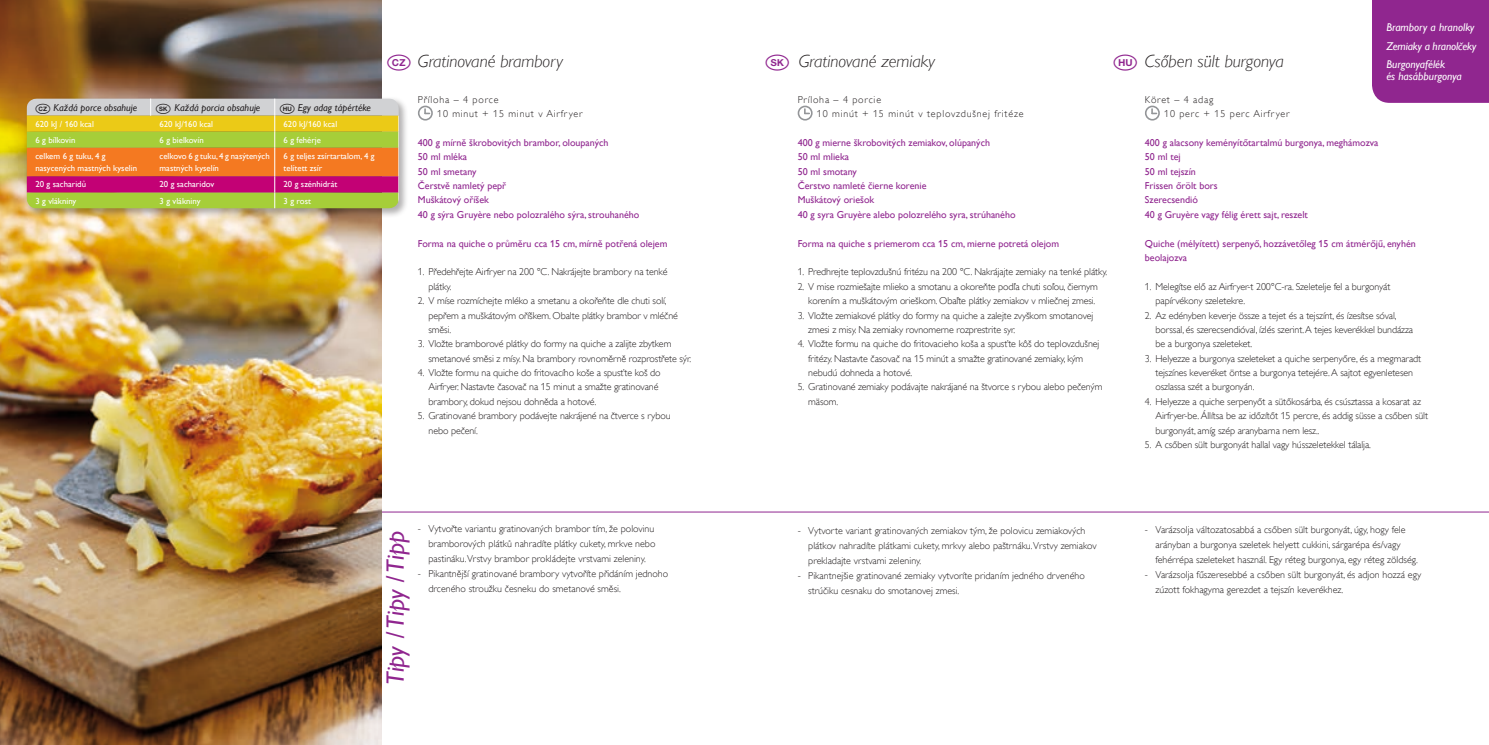
<style>
.page{position:relative;width:1489px;height:745px;background:#fff}
.page>*{position:absolute;margin:0;border:0;box-sizing:border-box;transform-origin:0 0}
.t1{font:italic 25px "Gill Sans Alt One WGL";letter-spacing:-.005em;color:#90268f}
.Kop___Gerecht{font:italic 17.5px "Gill Sans Alt One WGL Light";color:#231f20}
.RB-hoek_3x{font:italic 11.25px/11.2px "Gill Sans Alt One WGL";color:#fff}
.body{font:10px/14.4px "Gill Sans Alt One WGL Light";letter-spacing:-.01em;color:#231f20}
.Ingrediënten___paars{font:10px/14.4px "Gill Sans Alt One WGL";color:#90268f}
.Bijgerecht_personen{font:10px "Gill Sans Alt One WGL Light";letter-spacing:.08em;color:#231f20}
.t2{font:italic 10px "Gill Sans Alt One WGL";color:#231f20}
.t3{font:8.75px/12.5px "Gill Sans Alt One WGL";color:#fff}
</style>
<div class="page">
<hr style="left:381px;top:511px;width:1107px;height:1px;background:#90268f">
<div style="left:1372px;top:0;width:116px;height:103px;background:#90268f"></div>
<img style="left:0;top:0;width:381px;height:744px">
<svg style="left:1145px;top:106px;width:13px;height:14px"></svg>
<div style="left:1144px;top:105px;width:15px;height:15px;border:2px solid #939598;border-radius:50%"></div>
<svg style="left:1151px;top:109px;width:5px;height:5px"></svg>
<svg style="left:798px;top:106px;width:13px;height:14px"></svg>
<div style="left:797px;top:105px;width:15px;height:15px;border:2px solid #939598;border-radius:50%"></div>
<svg style="left:804px;top:109px;width:5px;height:5px"></svg>
<svg style="left:418px;top:106px;width:14px;height:14px"></svg>
<div style="left:418px;top:105px;width:15px;height:15px;border:2px solid #939598;border-radius:50%"></div>
<svg style="left:424px;top:109px;width:5px;height:5px"></svg>
<div style="left:25px;top:96px;width:383px;height:122px;background:#231f20;opacity:.35"></div>
<svg style="left:27px;top:98px;width:372px;height:110px;background:#ce984f"></svg>
<p class="t2" style="left:54px;top:100px;width:85px">Každá porce obsahuje</p>
<p class="t2" style="left:174px;top:100px;width:87px">Každá porcia obsahuje</p>
<p class="t2" style="left:280px;top:100px;width:93px">★ Egy adag tápértéke</p>
<p class="t3" style="left:35px;top:117px;width:60px">620 kJ / 160 kcal</p>
<p class="t3" style="left:159px;top:117px;width:55px">620 kJ/160 kcal</p>
<p class="t3" style="left:283px;top:117px;width:55px">620 kJ/160 kcal</p>
<p class="t3" style="left:35px;top:133px;width:41px">6 g bílkovin</p>
<p class="t3" style="left:159px;top:133px;width:46px">6 g bielkovín</p>
<p class="t3" style="left:283px;top:133px;width:39px">6 g fehérje</p>
<p class="t3" style="left:35px;top:149px;width:103px">celkem 6 g tuku, 4 g nasycených mastných kyselin</p>
<p class="t3" style="left:159px;top:149px;width:112px">celkovo 6 g tuku, 4 g nasýtených mastných kyselín</p>
<p class="t3" style="left:283px;top:149px;width:92px">6 g teljes zsírtartalom, 4 g telített zsír</p>
<p class="t3" style="left:35px;top:178px;width:52px">20 g sacharidů</p>
<p class="t3" style="left:159px;top:178px;width:56px">20 g sacharidov</p>
<p class="t3" style="left:283px;top:178px;width:55px">20 g szénhidrát</p>
<p class="t3" style="left:35px;top:194px;width:42px">3 g vlákniny</p>
<p class="t3" style="left:159px;top:194px;width:42px">3 g vlákniny</p>
<p class="t3" style="left:283px;top:194px;width:29px">3 g rost</p>
<p class="Kop___Gerecht" style="left:418px;top:49px;width:147px">Gratinované brambory</p>
<p class="Bijgerecht_personen" style="left:418px;top:93px;width:82px">Příloha – 4 porce</p>
<p class="Bijgerecht_personen" style="left:437px;top:107px;width:147px">10 minut + 15 minut v Airfryer</p>
<p class="Ingrediënten___paars" style="left:418px;top:135px;width:192px">400 g mírně škrobovitých brambor, oloupaných</p>
<p class="Ingrediënten___paars" style="left:418px;top:149px;width:51px">50 ml mléka</p>
<p class="Ingrediënten___paars" style="left:418px;top:164px;width:60px">50 ml smetany</p>
<p class="Ingrediënten___paars" style="left:418px;top:178px;width:90px">Čerstvě namletý pepř</p>
<p class="Ingrediënten___paars" style="left:418px;top:192px;width:73px">Muškátový oříšek</p>
<p class="Ingrediënten___paars" style="left:418px;top:207px;width:223px">40 g sýra Gruyère nebo polozralého sýra, strouhaného</p>
<p class="Ingrediënten___paars" style="left:418px;top:236px;width:251px">Forma na quiche o průměru cca 15 cm, mírně potřená olejem</p>
<p class="body" style="left:428px;top:265px;width:240px;text-indent:-11px">1. Předehřejte Airfryer na 200 °C. Nakrájejte brambory na tenké plátky.</p>
<p class="body" style="left:428px;top:293px;width:251px;text-indent:-11px">2. V míse rozmíchejte mléko a smetanu a okořeňte dle chuti solí, pepřem a muškátovým oříškem. Obalte plátky brambor v mléčné směsi.</p>
<p class="body" style="left:428px;top:336px;width:264px;text-indent:-11px">3. Vložte bramborové plátky do formy na quiche a zalijte zbytkem smetanové směsi z mísy. Na brambory rovnoměrně rozprostřete sýr.</p>
<p class="body" style="left:428px;top:365px;width:233px;text-indent:-11px">4. Vložte formu na quiche do fritovacího koše a spusťte koš do<br>Airfryer. Nastavte časovač na 15 minut a smažte gratinované brambory, dokud nejsou dohněda a hotové.</p>
<p class="body" style="left:428px;top:408px;width:243px;text-indent:-11px">5. Gratinované brambory podávejte nakrájené na čtverce s rybou nebo pečení.</p>
<p class="t1" style="left:378px;top:684px;width:155px;rotate:-90deg">Tipy / Tipy / Tipp</p>
<p class="body" style="left:428px;top:521px;width:228px;line-height:15px;text-align:justify;text-indent:-11px">- Vytvořte variantu gratinovaných brambor tím, že polovinu bramborových plátků nahradíte plátky cukety, mrkve nebo pastináku.Vrstvy brambor prokládejte vrstvami zeleniny.</p>
<p class="body" style="left:428px;top:566px;width:241px;line-height:15px;text-indent:-11px">- Pikantnější gratinované brambory vytvoříte přidáním jednoho drceného stroužku česneku do smetanové směsi.</p>
<p class="Kop___Gerecht" style="left:798px;top:49px;width:138px">Gratinované zemiaky</p>
<p class="Bijgerecht_personen" style="left:797px;top:93px;width:85px">Príloha – 4 porcie</p>
<p class="Bijgerecht_personen" style="left:817px;top:107px;width:208px">10 minút + 15 minút v teplovzdušnej fritéze</p>
<p class="Ingrediënten___paars" style="left:797px;top:135px;width:194px">400 g mierne škrobovitých zemiakov, olúpaných</p>
<p class="Ingrediënten___paars" style="left:797px;top:149px;width:53px">50 ml mlieka</p>
<p class="Ingrediënten___paars" style="left:797px;top:164px;width:61px">50 ml smotany</p>
<p class="Ingrediënten___paars" style="left:797px;top:178px;width:130px">Čerstvo namleté čierne korenie</p>
<p class="Ingrediënten___paars" style="left:797px;top:192px;width:78px">Muškátový oriešok</p>
<p class="Ingrediënten___paars" style="left:797px;top:207px;width:219px">40 g syra Gruyère alebo polozrelého syra, strúhaného</p>
<p class="Ingrediënten___paars" style="left:797px;top:236px;width:263px">Forma na quiche s priemerom cca 15 cm, mierne potretá olejom</p>
<p class="body" style="left:797px;top:265px;width:311px">1. Predhrejte teplovzdušnú fritézu na 200 °C. Nakrájajte zemiaky na tenké plátky.</p>
<p class="body" style="left:797px;top:279px;width:302px;text-align:right">2. V mise rozmiešajte mlieko a smotanu a okoreňte podľa chuti soľou, čiernym korením a muškátovým orieškom. Obaľte plátky zemiakov v mliečnej zmesi.</p>
<p class="body" style="left:808px;top:308px;width:286px;text-indent:-11px">3. Vložte zemiakové plátky do formy na quiche a zalejte zvyškom smotanovej zmesi z misy. Na zemiaky rovnomerne rozprestrite syr.</p>
<p class="body" style="left:808px;top:336px;width:293px;text-indent:-11px">4. Vložte formu na quiche do fritovacieho koša a spusťte kôš do teplovzdušnej fritézy. Nastavte časovač na 15 minút a smažte gratinované zemiaky, kým nebudú dohneda a hotové.</p>
<p class="body" style="left:808px;top:380px;width:295px;text-indent:-11px">5. Gratinované zemiaky podávajte nakrájané na štvorce s rybou alebo pečeným mäsom.</p>
<p class="body" style="left:808px;top:523px;width:290px;line-height:15px;text-indent:-11px">- Vytvorte variant gratinovaných zemiakov tým, že polovicu zemiakových plátkov nahradíte plátkami cukety, mrkvy alebo paštrnáku.Vrstvy zemiakov prekladajte vrstvami zeleniny.</p>
<p class="body" style="left:808px;top:568px;width:278px;line-height:15px;text-indent:-11px">- Pikantnejšie gratinované zemiaky vytvoríte pridaním jedného drveného strúčiku cesnaku do smotanovej zmesi.</p>
<p class="Kop___Gerecht" style="left:1144px;top:49px;width:140px">Csőben sült burgonya</p>
<p class="RB-hoek_3x" style="left:1386px;top:21px;width:90px">Brambory a hranolky</p>
<p class="RB-hoek_3x" style="left:1386px;top:40px;width:91px">Zemiaky a hranolčeky</p>
<p class="RB-hoek_3x" style="left:1386px;top:59px;width:77px">Burgonyafélék<br>és hasábburgonya</p>
<p class="Bijgerecht_personen" style="left:1144px;top:93px;width:70px">Köret – 4 adag</p>
<p class="Bijgerecht_personen" style="left:1164px;top:107px;width:127px">10 perc + 15 perc Airfryer</p>
<p class="Ingrediënten___paars" style="left:1144px;top:135px;width:235px">400 g alacsony keményítőtartalmú burgonya, meghámozva</p>
<p class="Ingrediënten___paars" style="left:1144px;top:149px;width:37px">50 ml tej</p>
<p class="Ingrediënten___paars" style="left:1144px;top:164px;width:52px">50 ml tejszín</p>
<p class="Ingrediënten___paars" style="left:1144px;top:178px;width:74px">Frissen őrölt bors</p>
<p class="Ingrediënten___paars" style="left:1144px;top:192px;width:54px">Szerecsendió</p>
<p class="Ingrediënten___paars" style="left:1144px;top:207px;width:164px">40 g Gruyère vagy félig érett sajt, reszelt</p>
<p class="Ingrediënten___paars" style="left:1144px;top:236px;width:272px">Quiche (mélyített) serpenyő, hozzávetőleg 15 cm átmérőjű, enyhén beolajozva</p>
<p class="body" style="left:1155px;top:279px;width:236px;text-indent:-11px">1. Melegítse elő az Airfryer-t 200°C-ra. Szeletelje fel a burgonyát papírvékony szeletekre.</p>
<p class="body" style="left:1155px;top:308px;width:259px;text-indent:-11px">2. Az edényben keverje össze a tejet és a tejszínt, és ízesítse sóval, borssal, és szerecsendióval, ízlés szerint. A tejes keverékkel bundázza be a burgonya szeleteket.</p>
<p class="body" style="left:1155px;top:351px;width:267px;text-indent:-11px">3. Helyezze a burgonya szeleteket a quiche serpenyőre, és a megmaradt tejszínes keveréket öntse a burgonya tetejére. A sajtot egyenletesen oszlassa szét a burgonyán.</p>
<p class="body" style="left:1155px;top:394px;width:274px;text-indent:-11px">4. Helyezze a quiche serpenyőt a sütőkosárba, és csúsztassa a kosarat az<br>Airfryer-be. Állítsa be az időzítőt 15 percre, és addig süsse a csőben sült burgonyát, amíg szép aranybarna nem lesz..</p>
<p class="body" style="left:1144px;top:437px;width:227px">5. A csőben sült burgonyát hallal vagy hússzeletekkel tálalja.</p>
<p class="body" style="left:1155px;top:521px;width:264px;line-height:15px;text-indent:-11px">- Varázsolja változatosabbá a csőben sült burgonyát, úgy, hogy fele arányban a burgonya szeletek helyett cukkini, sárgarépa és/vagy fehérrépa szeleteket használ. Egy réteg burgonya, egy réteg zöldség.</p>
<p class="body" style="left:1155px;top:566px;width:267px;line-height:15px;text-indent:-11px">- Varázsolja fűszeresebbé a csőben sült burgonyát, és adjon hozzá egy zúzott fokhagyma gerezdet a tejszín keverékhez.</p>
</div>
